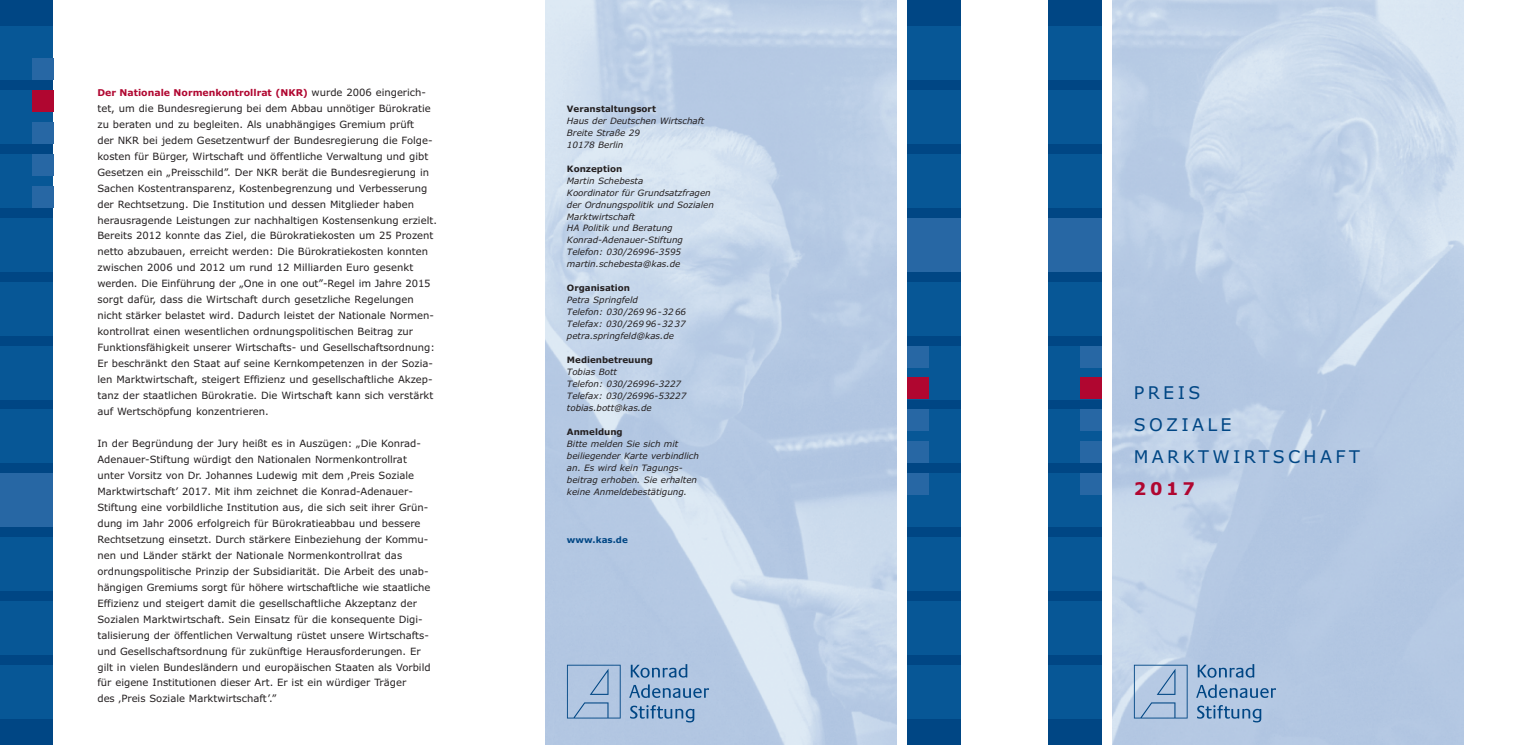
<style>
.page{position:relative;width:1529px;height:745px;background:#fff}
.page>*{position:absolute;margin:0;border:0;box-sizing:border-box;transform-origin:0 0}
.t1{font:17.5px/31.9px "Verdana";letter-spacing:.19em;color:#004684}
.t2{font:700 17.5px "Verdana";color:#b00630}
.t3{font:10px/16px "Verdana";color:#231f20}
.t4{font:700 9.38px "Verdana";color:#b00630}
.t5{font:italic 8.75px/12px "Verdana";color:#231f20}
.t6{font:700 8.75px "Verdana";color:#231f20}
.t7{font:700 8.75px "Verdana";color:#004684}
.s1{font-weight:400;font-size:10px;color:#231f20}
</style>
<div class="page">
<div style="left:0;top:0;width:53px;height:744px;background:#004684"></div>
<div style="left:0;top:27px;width:53px;height:53px;background:#075796"></div>
<div style="left:0;top:90px;width:53px;height:54px;background:#075796"></div>
<div style="left:0;top:154px;width:53px;height:53px;background:#075796"></div>
<div style="left:0;top:218px;width:53px;height:53px;background:#075796"></div>
<div style="left:0;top:282px;width:53px;height:53px;background:#075796"></div>
<div style="left:0;top:345px;width:53px;height:54px;background:#075796"></div>
<div style="left:0;top:409px;width:53px;height:53px;background:#075796"></div>
<div style="left:0;top:473px;width:53px;height:53px;background:#2767a4"></div>
<div style="left:0;top:537px;width:53px;height:53px;background:#075796"></div>
<div style="left:0;top:601px;width:53px;height:53px;background:#075796"></div>
<div style="left:0;top:664px;width:53px;height:54px;background:#075796"></div>
<div style="left:32px;top:186px;width:21px;height:21px;background:#2767a4"></div>
<div style="left:32px;top:154px;width:21px;height:21px;background:#2767a4"></div>
<div style="left:32px;top:122px;width:21px;height:22px;background:#2767a4"></div>
<div style="left:32px;top:90px;width:21px;height:22px;background:#b00630"></div>
<div style="left:32px;top:58px;width:21px;height:22px;background:#2767a4"></div>
<img style="left:1113px;top:0;width:350px;height:744px">
<img style="left:546px;top:0;width:350px;height:744px">
<div style="left:1049px;top:0;width:53px;height:744px;background:#004684"></div>
<div style="left:1049px;top:27px;width:53px;height:53px;background:#075796"></div>
<div style="left:1049px;top:90px;width:53px;height:54px;background:#075796"></div>
<div style="left:1049px;top:154px;width:53px;height:53px;background:#075796"></div>
<div style="left:1049px;top:218px;width:53px;height:53px;background:#2767a4"></div>
<div style="left:1049px;top:282px;width:53px;height:53px;background:#075796"></div>
<div style="left:1049px;top:345px;width:53px;height:54px;background:#075796"></div>
<div style="left:1049px;top:409px;width:53px;height:53px;background:#075796"></div>
<div style="left:1049px;top:473px;width:53px;height:53px;background:#075796"></div>
<div style="left:1049px;top:537px;width:53px;height:53px;background:#075796"></div>
<div style="left:1049px;top:601px;width:53px;height:53px;background:#075796"></div>
<div style="left:1049px;top:664px;width:53px;height:54px;background:#075796"></div>
<div style="left:1081px;top:473px;width:21px;height:21px;background:#2767a4"></div>
<div style="left:1081px;top:441px;width:21px;height:21px;background:#2767a4"></div>
<div style="left:1081px;top:409px;width:21px;height:22px;background:#2767a4"></div>
<div style="left:1081px;top:377px;width:21px;height:22px;background:#b00630"></div>
<div style="left:1081px;top:345px;width:21px;height:22px;background:#2767a4"></div>
<div style="left:907px;top:0;width:53px;height:744px;background:#004684"></div>
<div style="left:907px;top:27px;width:53px;height:53px;background:#075796"></div>
<div style="left:907px;top:90px;width:53px;height:54px;background:#075796"></div>
<div style="left:907px;top:154px;width:53px;height:53px;background:#075796"></div>
<div style="left:907px;top:218px;width:53px;height:53px;background:#2767a4"></div>
<div style="left:907px;top:282px;width:53px;height:53px;background:#075796"></div>
<div style="left:907px;top:345px;width:53px;height:54px;background:#075796"></div>
<div style="left:907px;top:409px;width:53px;height:53px;background:#075796"></div>
<div style="left:907px;top:473px;width:53px;height:53px;background:#075796"></div>
<div style="left:907px;top:537px;width:53px;height:53px;background:#075796"></div>
<div style="left:907px;top:601px;width:53px;height:53px;background:#075796"></div>
<div style="left:907px;top:664px;width:53px;height:54px;background:#075796"></div>
<div style="left:907px;top:473px;width:21px;height:21px;background:#2767a4"></div>
<div style="left:907px;top:441px;width:21px;height:21px;background:#2767a4"></div>
<div style="left:907px;top:409px;width:21px;height:22px;background:#2767a4"></div>
<div style="left:907px;top:377px;width:21px;height:22px;background:#b00630"></div>
<div style="left:907px;top:345px;width:21px;height:22px;background:#2767a4"></div>
<svg style="left:1134px;top:664px;width:54px;height:54px;background:#a6bedb"></svg>
<svg style="left:1198px;top:663px;width:56px;height:14px"></svg>
<svg style="left:1196px;top:684px;width:80px;height:13px"></svg>
<svg style="left:1197px;top:704px;width:64px;height:18px"></svg>
<svg style="left:567px;top:664px;width:54px;height:54px;background:#9fb9d8"></svg>
<svg style="left:631px;top:663px;width:56px;height:14px"></svg>
<svg style="left:629px;top:684px;width:80px;height:13px"></svg>
<svg style="left:630px;top:704px;width:64px;height:18px"></svg>
<p class="t4" style="left:97px;top:87px;width:330px">Der Nationale Normenkontrollrat (NKR) <span class="s1">wurde 2006 eingerich-</span></p>
<p class="t3" style="left:97px;top:100px;width:341px">tet, um die Bundesregierung bei dem Abbau unnötiger Bürokratie zu beraten und zu begleiten. Als unabhängiges Gremium prüft<br>der NKR bei jedem Gesetzentwurf der Bundesregierung die Folge&shy;kosten für Bürger, Wirtschaft und öffentliche Verwaltung und gibt Gesetzen ein „Preisschild”. Der NKR berät die Bundesregierung in Sachen Kostentransparenz, Kostenbegrenzung und Verbesserung der Rechtsetzung. Die Institution und dessen Mitglieder haben herausragende Leistungen zur nachhaltigen Kostensenkung erzielt.<br>Bereits 2012 konnte das Ziel, die Bürokratiekosten um 25 Prozent netto abzubauen, erreicht werden: Die Bürokratiekosten konnten zwischen 2006 und 2012 um rund 12 Milliarden Euro gesenkt werden. Die Einführung der „One in one out”-Regel im Jahre 2015 sorgt dafür, dass die Wirtschaft durch gesetzliche Regelungen nicht stärker belastet wird. Dadurch leistet der Nationale Normen&shy;kontrollrat einen wesentlichen ordnungspolitischen Beitrag zur Funktionsfähigkeit unserer Wirtschafts- und Gesellschaftsordnung:<br>Er beschränkt den Staat auf seine Kernkompetenzen in der Sozia&shy;len Marktwirtschaft, steigert Effizienz und gesellschaftliche Akzep&shy;tanz der staatlichen Bürokratie. Die Wirtschaft kann sich verstärkt auf Wertschöpfung konzentrieren.</p>
<p class="t3" style="left:97px;top:435px;width:335px">In der Begründung der Jury heißt es in Auszügen: „Die Konrad-Adenauer-Stiftung würdigt den Nationalen Normenkontrollrat unter Vorsitz von Dr. Johannes Ludewig mit dem ‚Preis Soziale Marktwirtschaft’ 2017. Mit ihm zeichnet die Konrad-Adenauer-Stiftung eine vorbildliche Institution aus, die sich seit ihrer Grün&shy;dung im Jahr 2006 erfolgreich für Bürokratieabbau und bessere Rechtsetzung einsetzt. Durch stärkere Einbeziehung der Kommu&shy;nen und Länder stärkt der Nationale Normenkontrollrat das ordnungspolitische Prinzip der Subsidiarität. Die Arbeit des unab&shy;hängigen Gremiums sorgt für höhere wirtschaftliche wie staatliche Effizienz und steigert damit die gesellschaftliche Akzeptanz der Sozialen Marktwirtschaft. Sein Einsatz für die konsequente Digi&shy;talisierung der öffentlichen Verwaltung rüstet unsere Wirtschafts&shy;und Gesellschaftsordnung für zukünftige Herausforderungen. Er gilt in vielen Bundesländern und europäischen Staaten als Vorbild für eigene Institutionen dieser Art. Er ist ein würdiger Träger<br>des ‚Preis Soziale Marktwirtschaft’.”</p>
<p class="t6" style="left:567px;top:103px;width:91px">Veranstaltungsort</p>
<p class="t5" style="left:567px;top:115px;width:139px">Haus der Deutschen Wirtschaft<br>Breite Straße 29<br>10178 Berlin</p>
<p class="t6" style="left:567px;top:163px;width:57px">Konzeption</p>
<p class="t5" style="left:567px;top:174px;width:149px">Martin Schebesta<br>Koordinator für Grundsatzfragen der Ordnungspolitik und Sozialen<br>Marktwirtschaft<br>HA Politik und Beratung<br>Konrad-Adenauer-Stiftung<br>Telefon: 030/26996-3595 martin.schebesta@kas.de</p>
<p class="t6" style="left:567px;top:283px;width:65px">Organisation</p>
<p class="t5" style="left:567px;top:294px;width:121px">Petra Springfeld<br>Telefon: 030/269 96-32 66<br>Telefax: 030/269 96-32 37 petra.springfeld@kas.de</p>
<p class="t6" style="left:567px;top:355px;width:88px">Medienbetreuung</p>
<p class="t5" style="left:567px;top:366px;width:121px">Tobias Bott<br>Telefon: 030/26996-3227<br>Telefax: 030/26996-53227 tobias.bott@kas.de</p>
<p class="t6" style="left:567px;top:426px;width:57px">Anmeldung</p>
<p class="t5" style="left:567px;top:437px;width:133px">Bitte melden Sie sich mit beiliegender Karte verbindlich an. Es wird kein Tagungs&shy;beitrag erhoben. Sie erhalten keine Anmeldebestätigung.</p>
<p class="t7" style="left:567px;top:534px;width:62px">www.kas.de</p>
<h1 class="t1" style="left:1134px;top:377px;width:227px">PREIS<br>SOZIALE<br>MARKTWIRTSCHAFT</h1>
<h1 class="t2" style="left:1134px;top:478px;width:62px">2017</h1>
</div>
